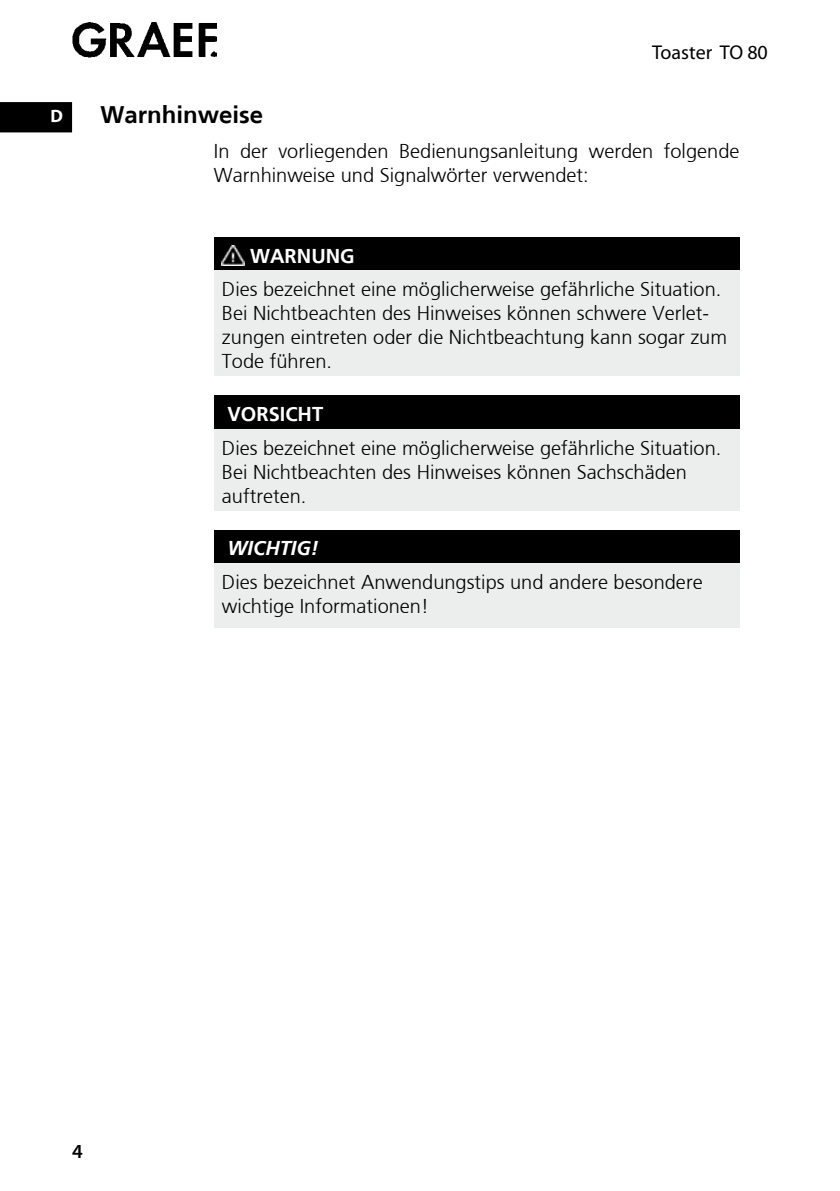
<style>
.page{position:relative;width:840px;height:1191px;background:#fff}
.page>*{position:absolute;margin:0;border:0;box-sizing:border-box;transform-origin:0 0}
.t1{font:700 24px "Frutiger";color:#000}
.t2{font:300 20px/24px "Frutiger";color:#000}
.t3{font:700 20px "Frutiger";color:#fff}
.t4{font:20px "Myriad Pro";color:#000}
.t5{font:italic 700 20px "Frutiger";color:#fff}
.t6{font:600 20px "Myriad Pro";color:#000}
.t7{font:700 18px "Myriad Pro";color:#fff}
</style>
<div class="page">
<img style="left:72px;top:23px;width:144px;height:35px">
<div style="left:0;top:102px;width:72px;height:30px;background:#000"></div>
<div style="left:214px;top:237px;width:524px;height:34px;background:#000"></div>
<div style="left:214px;top:271px;width:524px;height:105px;background:#eceded"></div>
<img style="left:222px;top:245px;width:22px;height:20px">
<div style="left:214px;top:395px;width:524px;height:34px;background:#000"></div>
<div style="left:214px;top:429px;width:524px;height:81px;background:#eceded"></div>
<div style="left:214px;top:530px;width:524px;height:33px;background:#000"></div>
<div style="left:214px;top:563px;width:524px;height:65px;background:#eceded"></div>
<p class="t4" style="left:651px;top:40px;width:117px">Toaster TO 80</p>
<p class="t7" style="left:51px;top:105px;width:14px">D</p>
<p class="t1" style="left:100px;top:101px;width:164px">Warnhinweise</p>
<p class="t2" style="left:214px;top:140px;width:526px">In der vorliegenden Bedienungsanleitung werden folgende<br>Warnhinweise und Signalwörter verwendet:</p>
<p class="t3" style="left:250px;top:244px;width:106px">WARNUNG</p>
<p class="t2" style="left:222px;top:277px;width:506px">Dies bezeichnet eine möglicherweise gefährliche Situation.<br>Bei Nichtbeachten des Hinweises können schwere Verlet&shy;zungen eintreten oder die Nichtbeachtung kann sogar zum Tode führen.</p>
<p class="t3" style="left:227px;top:402px;width:94px">VORsicht</p>
<p class="t2" style="left:222px;top:436px;width:500px">Dies bezeichnet eine möglicherweise gefährliche Situation.<br>Bei Nichtbeachten des Hinweises können Sachschäden auftreten.</p>
<p class="t5" style="left:227px;top:537px;width:93px">Wichtig!</p>
<p class="t2" style="left:222px;top:570px;width:482px">Dies bezeichnet Anwendungstips und andere besondere wichtige Informationen!</p>
<p class="t6" style="left:72px;top:1138px;width:12px">4</p>
</div>
